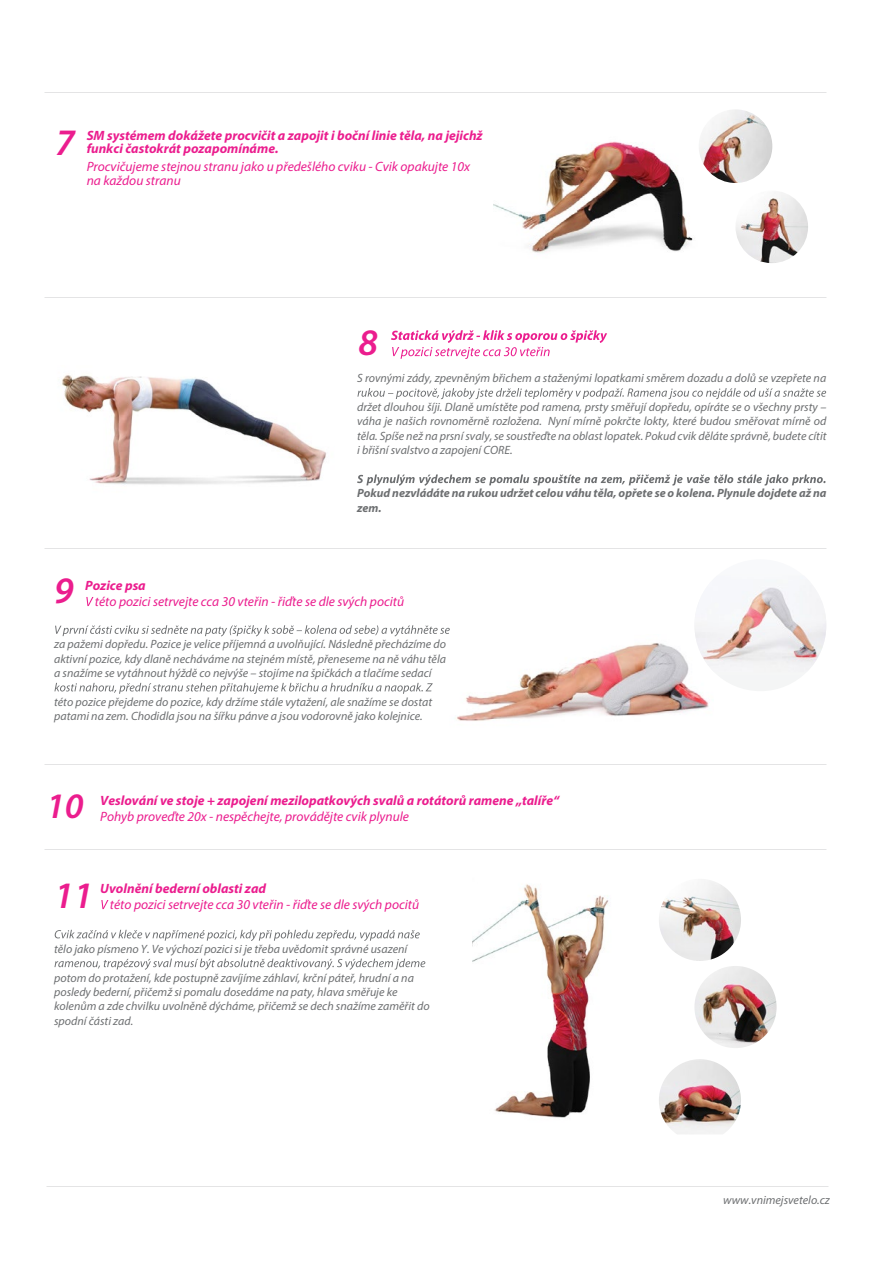
<style>
.page{position:relative;width:893px;height:1263px;background:#fff}
.page>*{position:absolute;margin:0;border:0;box-sizing:border-box;transform-origin:0 0}
.t1{font:italic 600 37.5px "Myriad Pro";color:#eb1d8e}
.t2{font:italic 600 36px "Myriad Pro";color:#eb1d8e}
.t3{font:italic 13.5px/13.5px "Myriad Pro";color:#eb1d8e}
.t4{font:italic 700 13.5px/13.5px "Myriad Pro";color:#eb1d8e}
.t5{font:italic 12px/14.4px "Myriad Pro";color:#6d6f71;text-align:justify}
.t6{font:italic 700 12px/14.4px "Myriad Pro";color:#6d6f71}
</style>
<div class="page">
<svg style="left:357px;top:388px;width:469px;height:11px"></svg>
<svg style="left:357px;top:474px;width:468px;height:12px"></svg>
<svg style="left:391px;top:330px;width:216px;height:29px"></svg>
<svg style="left:55px;top:625px;width:395px;height:11px"></svg>
<svg style="left:54px;top:683px;width:379px;height:11px"></svg>
<svg style="left:86px;top:597px;width:7px;height:9px"></svg>
<svg style="left:55px;top:930px;width:365px;height:11px"></svg>
<svg style="left:54px;top:958px;width:371px;height:12px"></svg>
<svg style="left:101px;top:900px;width:7px;height:9px"></svg>
<img style="left:456px;top:643px;width:253px;height:78px">
<div style="left:694px;top:559px;width:132px;height:132px;background:#f6f7fa;border-radius:66px"></div>
<img style="left:694px;top:588px;width:132px;height:84px">
<img style="left:473px;top:884px;width:136px;height:234px">
<img style="left:494px;top:141px;width:253px;height:112px">
<img style="left:699px;top:109px;width:73px;height:74px;border-radius:37px">
<img style="left:735px;top:191px;width:73px;height:72px;border-radius:36px">
<img style="left:659px;top:879px;width:82px;height:82px;border-radius:41px">
<img style="left:694px;top:966px;width:83px;height:82px;border-radius:41px">
<img style="left:659px;top:1059px;width:82px;height:75px">
<img style="left:62px;top:375px;width:265px;height:110px">
<h1 class="t1" style="left:56px;top:118px;width:21px">7</h1>
<p class="t4" style="left:87px;top:128px;width:397px">SM systémem dokážete procvičit a zapojit i boční linie těla, na jejichž funkci častokrát pozapomínáme.</p>
<p class="t3" style="left:87px;top:160px;width:385px">Procvičujeme stejnou stranu jako u předešlého cviku - Cvik opakujte 10x na každou stranu</p>
<h1 class="t1" style="left:359px;top:319px;width:21px">8</h1>
<p class="t5" style="left:357px;top:371px;width:471px">S rovnými zády, zpevněným břichem a staženými lopatkami směrem dozadu a dolů se vzepřete na</p>
<p class="t5" style="left:357px;top:400px;width:471px">držet dlouhou šíji. Dlaně umístěte pod ramena, prsty směřují dopředu, opíráte se o všechny prsty – váha je našich rovnoměrně rozložena. Nyní mírně pokrčte lokty, které budou směřovat mírně od těla. Spíše než na prsní svaly, se soustřeďte na oblast lopatek. Pokud cvik děláte správně, budete cítit i břišní svalstvo a zapojení CORE.</p>
<p class="t6" style="left:357px;top:486px;width:471px">Pokud nezvládáte na rukou udržet celou váhu těla, opřete se o kolena. Plynule dojdete až na zem.</p>
<h1 class="t1" style="left:54px;top:567px;width:21px">9</h1>
<p class="t5" style="left:54px;top:637px;width:393px">za pažemi dopředu. Pozice je velice příjemná a uvolňující. Následně přecházíme do aktivní pozice, kdy dlaně necháváme na stejném místě, přeneseme na ně váhu těla a snažíme se vytáhnout hýždě co nejvýše – stojíme na špičkách a tlačíme sedací</p>
<p class="t5" style="left:54px;top:694px;width:380px">této pozice přejdeme do pozice, kdy držíme stále vytažení, ale snažíme se dostat patami na zem. Chodidla jsou na šířku pánve a jsou vodorovně jako kolejnice.</p>
<p class="t4" style="left:85px;top:578px;width:62px">Pozice psa</p>
<p class="t3" style="left:95px;top:594px;width:311px">této pozici setrvejte cca 30 vteřin - řiďte se dle svých pocitů</p>
<h2 class="t2" style="left:46px;top:783px;width:39px">10</h2>
<p class="t4" style="left:100px;top:793px;width:461px">Veslování ve stoje + zapojení mezilopatkových svalů a rotátorů ramene „talíře“</p>
<p class="t3" style="left:100px;top:810px;width:310px">Pohyb proveďte 20x - nespěchejte, provádějte cvik plynule</p>
<p class="t4" style="left:100px;top:881px;width:167px">Uvolnění bederní oblasti zad</p>
<p class="t3" style="left:110px;top:897px;width:311px">této pozici setrvejte cca 30 vteřin - řiďte se dle svých pocitů</p>
<h1 class="t1" style="left:54px;top:871px;width:40px">11</h1>
<p class="t5" style="left:54px;top:941px;width:355px">tělo jako písmeno Y. Ve výchozí pozici si je třeba uvědomit správné usazení</p>
<p class="t5" style="left:54px;top:970px;width:377px;text-align:left">potom do protažení, kde postupně zavíjíme záhlaví, krční páteř, hrudní a na posledy bederní, přičemž si pomalu dosedáme na paty, hlava směřuje ke kolenům a zde chvilku uvolněně dýcháme, přičemž se dech snažíme zaměřit do spodní části zad.</p>
<p class="t5" style="left:723px;top:1193px;width:108px">www.vnimejsvetelo.cz</p>
</div>
